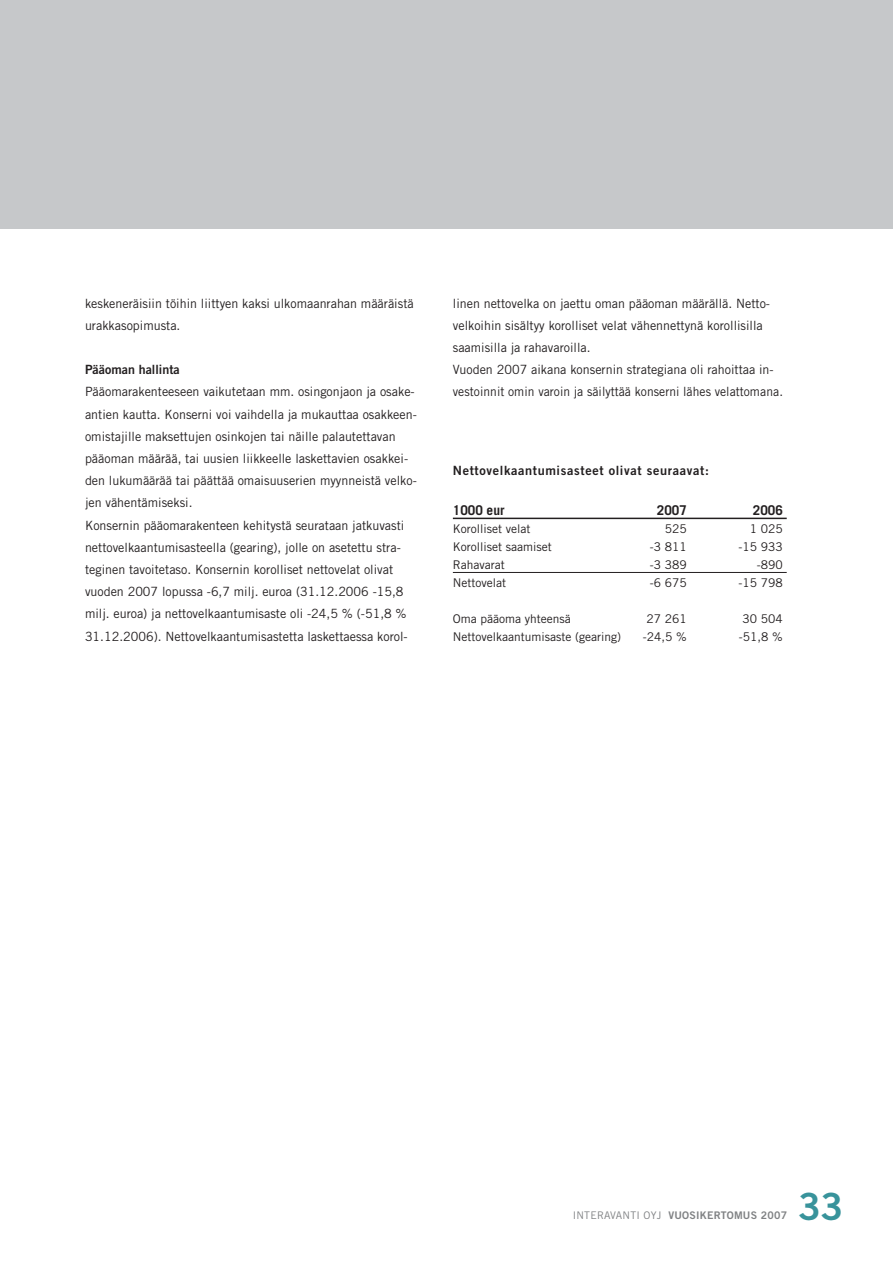
<style>
.page{position:relative;width:893px;height:1263px;background:#fff}
.page>*{position:absolute;margin:0;border:0;box-sizing:border-box;transform-origin:0 0}
.t1{font:37.5px "Trade Gothic Bold Two";color:#38939b}
.t2{font:700 13.5px "Trade Gothic";color:#231f20}
.t3{font:12.75px/22.2px "Trade Gothic";color:#231f20}
.t4{font:12.75px "Trade Gothic Bold Two";letter-spacing:.05em;color:#231f20}
.t5{font:12.75px "Trade Gothic Bold Two";color:#231f20}
.t6{font:12px "Trade Gothic";color:#231f20}
.t7{font:10.5px "Trade Gothic Bold Two";letter-spacing:.02em;color:#808284}
.s1{font-family:"Trade Gothic"}
</style>
<div class="page">
<div style="left:0;top:0;width:893px;height:228px;background:#c6c8ca"></div>
<hr style="left:453px;top:518px;width:334px;height:1px;background:#231f20">
<hr style="left:453px;top:572px;width:334px;height:1px;background:#231f20">
<p class="t3" style="left:85px;top:293px;width:330px">keskeneräisiin töihin liittyen kaksi ulkomaanrahan määräistä urakkasopimusta.</p>
<p class="t5" style="left:85px;top:365px;width:96px">Pääoman hallinta</p>
<p class="t3" style="left:85px;top:382px;width:333px">Pääomarakenteeseen vaikutetaan mm. osingonjaon ja osake&shy;antien kautta. Konserni voi vaihdella ja mukauttaa osakkeen&shy;omistajille maksettujen osinkojen tai näille palautettavan pääoman määrää, tai uusien liikkeelle laskettavien osakkei&shy;den lukumäärää tai päättää omaisuuserien myynneistä velko&shy;jen vähentämiseksi.<br>Konsernin pääomarakenteen kehitystä seurataan jatkuvasti nettovelkaantumisasteella (gearing), jolle on asetettu stra&shy;teginen tavoitetaso. Konsernin korolliset nettovelat olivat vuoden 2007 lopussa -6,7 milj. euroa (31.12.2006 -15,8 milj. euroa) ja nettovelkaantumisaste oli -24,5 % (-51,8 % 31.12.2006). Nettovelkaantumisastetta laskettaessa korol-</p>
<p class="t3" style="left:453px;top:293px;width:332px">linen nettovelka on jaettu oman pääoman määrällä. Netto&shy;velkoihin sisältyy korolliset velat vähennettynä korollisilla saamisilla ja rahavaroilla.<br>Vuoden 2007 aikana konsernin strategiana oli rahoittaa in&shy;vestoinnit omin varoin ja säilyttää konserni lähes velattomana.</p>
<p class="t4" style="left:453px;top:466px;width:257px">Nettovelkaantumisasteet olivat seuraavat:</p>
<p class="t2" style="left:453px;top:505px;width:53px">1000 eur</p>
<p class="t2" style="left:657px;top:505px;width:32px">2007</p>
<p class="t2" style="left:753px;top:505px;width:32px">2006</p>
<p class="t6" style="left:453px;top:525px;width:79px">Korolliset velat</p>
<p class="t6" style="left:665px;top:525px;width:23px">525</p>
<p class="t6" style="left:750px;top:525px;width:34px">1 025</p>
<p class="t6" style="left:453px;top:543px;width:100px">Korolliset saamiset</p>
<p class="t6" style="left:650px;top:543px;width:38px">-3 811</p>
<p class="t6" style="left:738px;top:543px;width:46px">-15 933</p>
<p class="t6" style="left:453px;top:561px;width:53px">Rahavarat</p>
<p class="t6" style="left:650px;top:561px;width:38px">-3 389</p>
<p class="t6" style="left:757px;top:561px;width:27px">-890</p>
<p class="t6" style="left:453px;top:579px;width:55px">Nettovelat</p>
<p class="t6" style="left:650px;top:579px;width:38px">-6 675</p>
<p class="t6" style="left:738px;top:579px;width:46px">-15 798</p>
<p class="t6" style="left:453px;top:615px;width:119px">Oma pääoma yhteensä</p>
<p class="t6" style="left:646px;top:615px;width:42px">27 261</p>
<p class="t6" style="left:742px;top:615px;width:42px">30 504</p>
<p class="t6" style="left:453px;top:633px;width:170px">Nettovelkaantumisaste (gearing)</p>
<p class="t6" style="left:643px;top:633px;width:45px">-24,5 %</p>
<p class="t6" style="left:739px;top:633px;width:45px">-51,8 %</p>
<p class="t7" style="left:573px;top:1212px;width:216px"><span class="s1">INTERAVANTI OYJ</span> VUOSIKERTOMUS 2007</p>
<h1 class="t1" style="left:798px;top:1193px;width:47px">33</h1>
</div>
